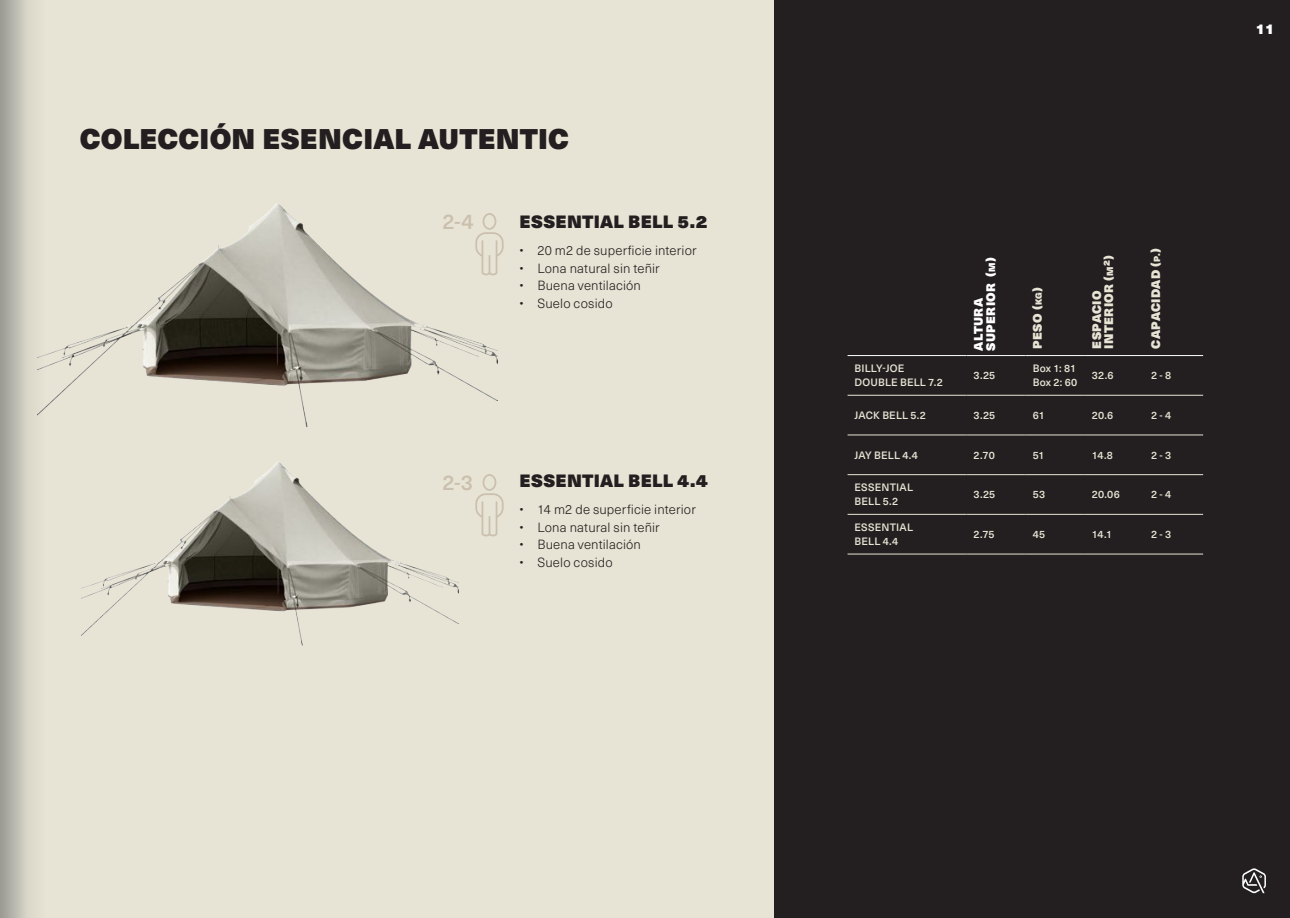
<style>
.page{position:relative;width:1290px;height:918px;background:#fff}
.page>*{position:absolute;margin:0;border:0;box-sizing:border-box;transform-origin:0 0}
.t1{font:900 28px "Neue Haas Unica";letter-spacing:.01em;color:#231f20}
.t2{font:500 21px "Neue Haas Unica";color:#cbbfae}
.t3{font:900 17.5px "Neue Haas Unica";letter-spacing:.02em;color:#231f20}
.t4{font:900 14px "Neue Haas Unica";color:#fff}
.t5{font:300 13.12px "Neue Haas Unica";letter-spacing:.01em;color:#231f20}
.t6{font:900 12.25px/12.2px "Neue Haas Unica";letter-spacing:.03em;color:#e7e4d5}
.t7{font:900 12.25px/12.2px "Neue Haas Unica";letter-spacing:.03em;color:#fff}
.t8{font:500 10.5px/14px "Neue Haas Unica";letter-spacing:.02em;color:#e7e4d5}
.s1{font-size:8.75px}
</style>
<div class="page">
<div style="left:0;top:0;width:774px;height:918px;background:#e7e4d5"></div>
<img style="left:45px;top:203px;width:452px;height:224px">
<img style="left:82px;top:462px;width:376px;height:184px">
<div style="left:774px;top:0;width:516px;height:918px;background:#231f20"></div>
<hr style="left:847px;top:355px;width:119px;height:1px;background:#fff">
<hr style="left:966px;top:355px;width:60px;height:1px;background:#fff">
<hr style="left:1026px;top:355px;width:59px;height:1px;background:#fff">
<hr style="left:1085px;top:355px;width:59px;height:1px;background:#fff">
<hr style="left:1144px;top:355px;width:59px;height:1px;background:#fff">
<hr style="left:847px;top:395px;width:119px;height:1px;background:#e7e4d5">
<hr style="left:966px;top:395px;width:60px;height:1px;background:#e7e4d5">
<hr style="left:1026px;top:395px;width:59px;height:1px;background:#e7e4d5">
<hr style="left:1085px;top:395px;width:59px;height:1px;background:#e7e4d5">
<hr style="left:1144px;top:395px;width:59px;height:1px;background:#e7e4d5">
<hr style="left:847px;top:434px;width:119px;height:1px;background:#e7e4d5">
<hr style="left:966px;top:434px;width:60px;height:1px;background:#e7e4d5">
<hr style="left:1026px;top:434px;width:59px;height:1px;background:#e7e4d5">
<hr style="left:1085px;top:434px;width:59px;height:1px;background:#e7e4d5">
<hr style="left:1144px;top:434px;width:59px;height:1px;background:#e7e4d5">
<hr style="left:847px;top:474px;width:119px;height:1px;background:#e7e4d5">
<hr style="left:966px;top:474px;width:60px;height:1px;background:#e7e4d5">
<hr style="left:1026px;top:474px;width:59px;height:1px;background:#e7e4d5">
<hr style="left:1085px;top:474px;width:59px;height:1px;background:#e7e4d5">
<hr style="left:1144px;top:474px;width:59px;height:1px;background:#e7e4d5">
<hr style="left:847px;top:514px;width:119px;height:1px;background:#e7e4d5">
<hr style="left:966px;top:514px;width:60px;height:1px;background:#e7e4d5">
<hr style="left:1026px;top:514px;width:59px;height:1px;background:#e7e4d5">
<hr style="left:1085px;top:514px;width:59px;height:1px;background:#e7e4d5">
<hr style="left:1144px;top:514px;width:59px;height:1px;background:#e7e4d5">
<hr style="left:847px;top:553px;width:119px;height:1px;background:#e7e4d5">
<hr style="left:966px;top:553px;width:60px;height:1px;background:#e7e4d5">
<hr style="left:1026px;top:553px;width:59px;height:1px;background:#e7e4d5">
<hr style="left:1085px;top:553px;width:59px;height:1px;background:#e7e4d5">
<hr style="left:1144px;top:553px;width:59px;height:1px;background:#e7e4d5">
<svg style="left:475px;top:213px;width:29px;height:63px"></svg>
<svg style="left:475px;top:474px;width:29px;height:63px"></svg>
<svg style="left:1242px;top:868px;width:24px;height:25px"></svg>
<div style="left:0;top:0;width:45px;height:918px;background:#dfdcce"></div>
<div style="left:0;top:0;width:26px;height:918px;background:linear-gradient(to right,#999991,#d2d0c3)"></div>
<hr style="left:0;top:0;width:1px;height:918px;background:#dcdddf">
<h1 class="t1" style="left:80px;top:116px;width:491px">COLECCIÓN ESENCIAL AUTENTIC</h1>
<h2 class="t2" style="left:442px;top:205px;width:33px">2-4</h2>
<h3 class="t3" style="left:519px;top:208px;width:189px">ESSENTIAL BELL 5.2</h3>
<p class="t5" style="left:519px;top:241px;width:179px">• 20 m2 de superficie interior</p>
<p class="t5" style="left:519px;top:259px;width:142px">• Lona natural sin teñir</p>
<p class="t5" style="left:519px;top:276px;width:123px">• Buena ventilación</p>
<p class="t5" style="left:519px;top:294px;width:95px">• Suelo cosido</p>
<h2 class="t2" style="left:442px;top:466px;width:32px">2-3</h2>
<h3 class="t3" style="left:519px;top:466px;width:190px">ESSENTIAL BELL 4.4</h3>
<p class="t5" style="left:519px;top:500px;width:178px">• 14 m2 de superficie interior</p>
<p class="t5" style="left:519px;top:518px;width:142px">• Lona natural sin teñir</p>
<p class="t5" style="left:519px;top:535px;width:123px">• Buena ventilación</p>
<p class="t5" style="left:519px;top:553px;width:95px">• Suelo cosido</p>
<p class="t7" style="left:971px;top:350px;width:94px;rotate:-90deg">ALTURA<br>SUPERIOR (<span class="s1">M</span>)</p>
<p class="t6" style="left:1031px;top:348px;width:63px;rotate:-90deg">PESO (<span class="s1">KG</span>)</p>
<p class="t6" style="left:1090px;top:348px;width:95px;rotate:-90deg">ESPACIO<br>INTERIOR (<span class="s1">M</span><sup>2</sup>)</p>
<p class="t6" style="left:1149px;top:348px;width:102px;rotate:-90deg">CAPACIDAD (<span class="s1">P.</span>)</p>
<p class="t8" style="left:854px;top:361px;width:90px">BILLY-JOE<br>DOUBLE BELL 7.2</p>
<p class="t8" style="left:973px;top:368px;width:23px">3.25</p>
<p class="t8" style="left:1033px;top:361px;width:46px">Box 1: 81<br>Box 2: 60</p>
<p class="t8" style="left:1092px;top:368px;width:23px">32.6</p>
<p class="t8" style="left:1151px;top:368px;width:22px">2 - 8</p>
<p class="t8" style="left:854px;top:408px;width:73px">JACK BELL 5.2</p>
<p class="t8" style="left:973px;top:408px;width:23px">3.25</p>
<p class="t8" style="left:1033px;top:408px;width:14px">61</p>
<p class="t8" style="left:1092px;top:408px;width:23px">20.6</p>
<p class="t8" style="left:1151px;top:408px;width:22px">2 - 4</p>
<p class="t8" style="left:854px;top:447px;width:65px">JAY BELL 4.4</p>
<p class="t8" style="left:973px;top:447px;width:23px">2.70</p>
<p class="t8" style="left:1033px;top:447px;width:13px">51</p>
<p class="t8" style="left:1092px;top:447px;width:23px">14.8</p>
<p class="t8" style="left:1151px;top:447px;width:22px">2 - 3</p>
<p class="t8" style="left:854px;top:480px;width:60px">ESSENTIAL<br>BELL 5.2</p>
<p class="t8" style="left:973px;top:487px;width:23px">3.25</p>
<p class="t8" style="left:1033px;top:487px;width:14px">53</p>
<p class="t8" style="left:1092px;top:487px;width:29px">20.06</p>
<p class="t8" style="left:1151px;top:487px;width:22px">2 - 4</p>
<p class="t8" style="left:854px;top:520px;width:60px">ESSENTIAL<br>BELL 4.4</p>
<p class="t8" style="left:973px;top:527px;width:23px">2.75</p>
<p class="t8" style="left:1033px;top:527px;width:14px">45</p>
<p class="t8" style="left:1092px;top:527px;width:22px">14.1</p>
<p class="t8" style="left:1151px;top:527px;width:22px">2 - 3</p>
<h3 class="t4" style="left:1256px;top:18px;width:20px">11</h3>
</div>
